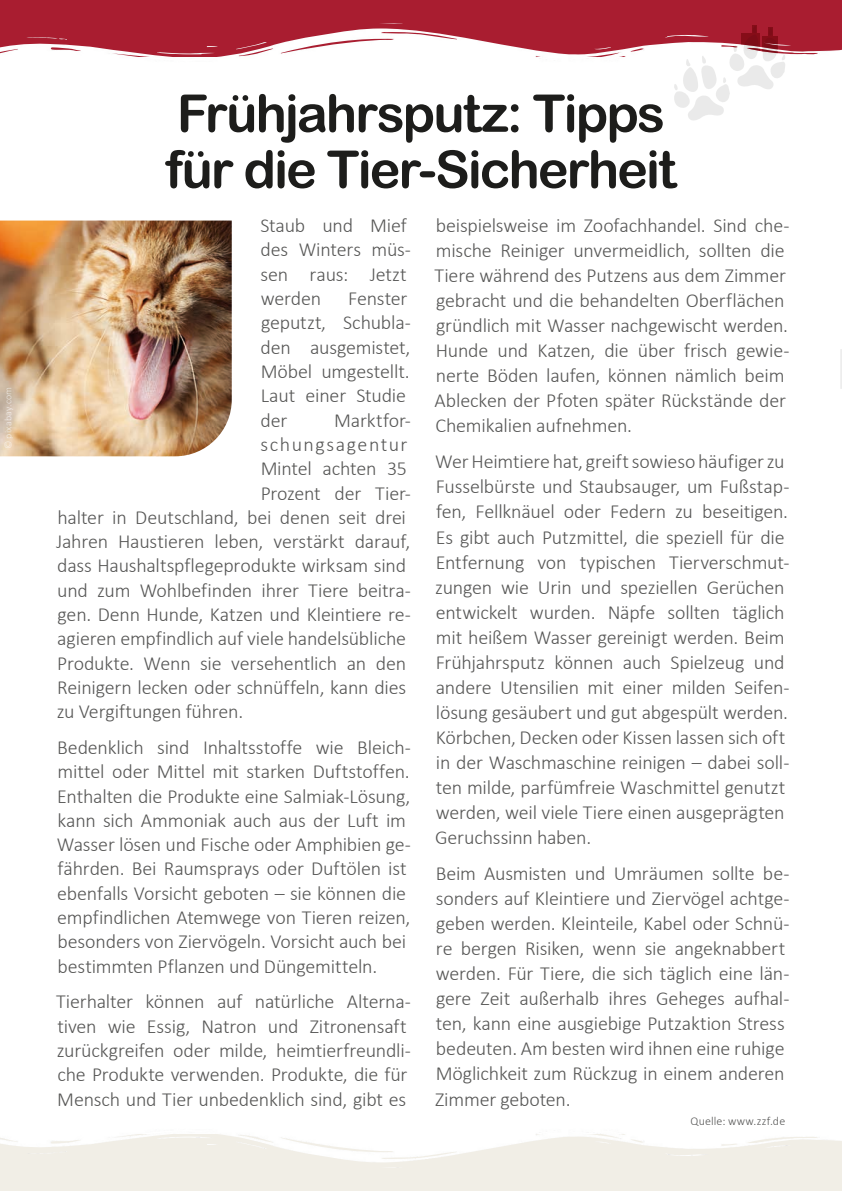
<style>
.page{position:relative;width:842px;height:1191px;background:#fff}
.page>*{position:absolute;margin:0;border:0;box-sizing:border-box;transform-origin:0 0}
.t1{font:52px/56px "Arial Rounded MT Bold";letter-spacing:-.04em;color:#1d1d1b}
.t2{font:300 20px/25px "Calibri";letter-spacing:-.01em;color:#575756}
.t3{font:300 20px "Calibri";letter-spacing:.075em;color:#575756}
.t4{font:300 12px "Calibri";letter-spacing:.01em;color:#575756}
.t5{font:300 10px "Calibri";letter-spacing:.02em;color:#fff}
</style>
<div class="page">
<div style="left:0;top:0;width:842px;height:57px;background:#a91d30"></div>
<img style="left:0;top:23px;width:842px;height:34px">
<div style="left:0;top:1134px;width:842px;height:57px;background:#f1eee6"></div>
<img style="left:0;top:1134px;width:842px;height:28px">
<svg style="left:840px;top:349px;width:2px;height:40px"></svg>
<svg style="left:673px;top:26px;width:113px;height:95px"></svg>
<img style="left:0;top:220px;width:232px;height:236px">
<p class="t5" style="left:2px;top:449px;width:64px;rotate:-90deg">© pixabay.com</p>
<h1 class="t1" style="left:166px;top:85px;width:512px">Frühjahrsputz: Tipps für die Tier-Sicherheit</h1>
<p class="t2" style="left:260px;top:213px;width:152px;line-height:24.4px">Staub und Mief des Winters müs&shy;sen raus: Jetzt werden</p>
<p class="t2" style="left:261px;top:286px;width:152px;line-height:24.4px;text-indent:87px">Fenster geputzt, Schubla&shy;den ausgemistet,<br>Möbel umgestellt.<br>Laut einer Studie der</p>
<p class="t2" style="left:334px;top:407px;width:78px">Marktfor-</p>
<p class="t3" style="left:261px;top:432px;width:148px">schungsagentur</p>
<p class="t2" style="left:261px;top:456px;width:148px">Mintel achten 35</p>
<p class="t2" style="left:261px;top:480px;width:152px">Prozent der Tier-</p>
<p class="t2" style="left:57px;top:504px;width:350px">halter in Deutschland, bei denen seit drei</p>
<p class="t2" style="left:56px;top:529px;width:356px">Jahren Haustieren leben, verstärkt darauf,</p>
<p class="t2" style="left:57px;top:553px;width:350px">dass Haushaltspflegeprodukte wirksam sind</p>
<p class="t2" style="left:57px;top:577px;width:355px">und zum Wohlbefinden ihrer Tiere beitra-</p>
<p class="t2" style="left:58px;top:601px;width:355px">gen. Denn Hunde, Katzen und Kleintiere re-</p>
<p class="t2" style="left:57px;top:626px;width:350px">agieren empfindlich auf viele handelsübliche</p>
<p class="t2" style="left:57px;top:650px;width:350px">Produkte. Wenn sie versehentlich an den</p>
<p class="t2" style="left:57px;top:674px;width:350px">Reinigern lecken oder schnüffeln, kann dies</p>
<p class="t2" style="left:57px;top:699px;width:188px">zu Vergiftungen führen.</p>
<p class="t2" style="left:57px;top:735px;width:356px;line-height:24.4px">Bedenklich sind Inhaltsstoffe wie Bleich&shy;mittel oder Mittel mit starken Duftstoffen.<br>Enthalten die Produkte eine Salmiak-Lösung, kann sich Ammoniak auch aus der Luft im Wasser lösen und Fische oder Amphibien ge&shy;fährden. Bei Raumsprays oder Duftölen ist ebenfalls Vorsicht geboten – sie können die empfindlichen Atemwege von Tieren reizen, besonders von Ziervögeln. Vorsicht auch bei bestimmten Pflanzen und Düngemitteln.</p>
<p class="t2" style="left:56px;top:989px;width:356px;line-height:24.2px">Tierhalter können auf natürliche Alterna&shy;tiven wie Essig, Natron und Zitronensaft zurückgreifen oder milde, heimtierfreundli&shy;che Produkte verwenden. Produkte, die für Mensch und Tier unbedenklich sind, gibt es</p>
<p class="t2" style="left:434px;top:212px;width:356px">beispielsweise im Zoofachhandel. Sind che&shy;mische Reiniger unvermeidlich, sollten die Tiere während des Putzens aus dem Zimmer gebracht und die behandelten Oberflächen gründlich mit Wasser nachgewischt werden.<br>Hunde und Katzen, die über frisch gewie&shy;nerte Böden laufen, können nämlich beim Ablecken der Pfoten später Rückstände der Chemikalien aufnehmen.</p>
<p class="t2" style="left:435px;top:449px;width:356px">Wer Heimtiere hat, greift sowieso häufiger zu Fusselbürste und Staubsauger, um Fußstap&shy;fen, Fellknäuel oder Federn zu beseitigen.<br>Es gibt auch Putzmittel, die speziell für die Entfernung von typischen Tierverschmut&shy;zungen wie Urin und speziellen Gerüchen entwickelt wurden. Näpfe sollten täglich mit heißem Wasser gereinigt werden. Beim Frühjahrsputz können auch Spielzeug und andere Utensilien mit einer milden Seifen&shy;lösung gesäubert und gut abgespült werden.<br>Körbchen, Decken oder Kissen lassen sich oft in der Waschmaschine reinigen – dabei soll&shy;ten milde, parfümfreie Waschmittel genutzt werden, weil viele Tiere einen ausgeprägten Geruchssinn haben.</p>
<p class="t2" style="left:435px;top:861px;width:356px">Beim Ausmisten und Umräumen sollte be&shy;sonders auf Kleintiere und Ziervögel achtge&shy;geben werden. Kleinteile, Kabel oder Schnü&shy;re bergen Risiken, wenn sie angeknabbert werden. Für Tiere, die sich täglich eine län&shy;gere Zeit außerhalb ihres Geheges aufhal&shy;ten, kann eine ausgiebige Putzaktion Stress bedeuten. Am besten wird ihnen eine ruhige Möglichkeit zum Rückzug in einem anderen Zimmer geboten.</p>
<p class="t4" style="left:690px;top:1113px;width:96px">Quelle: www.zzf.de</p>
</div>
